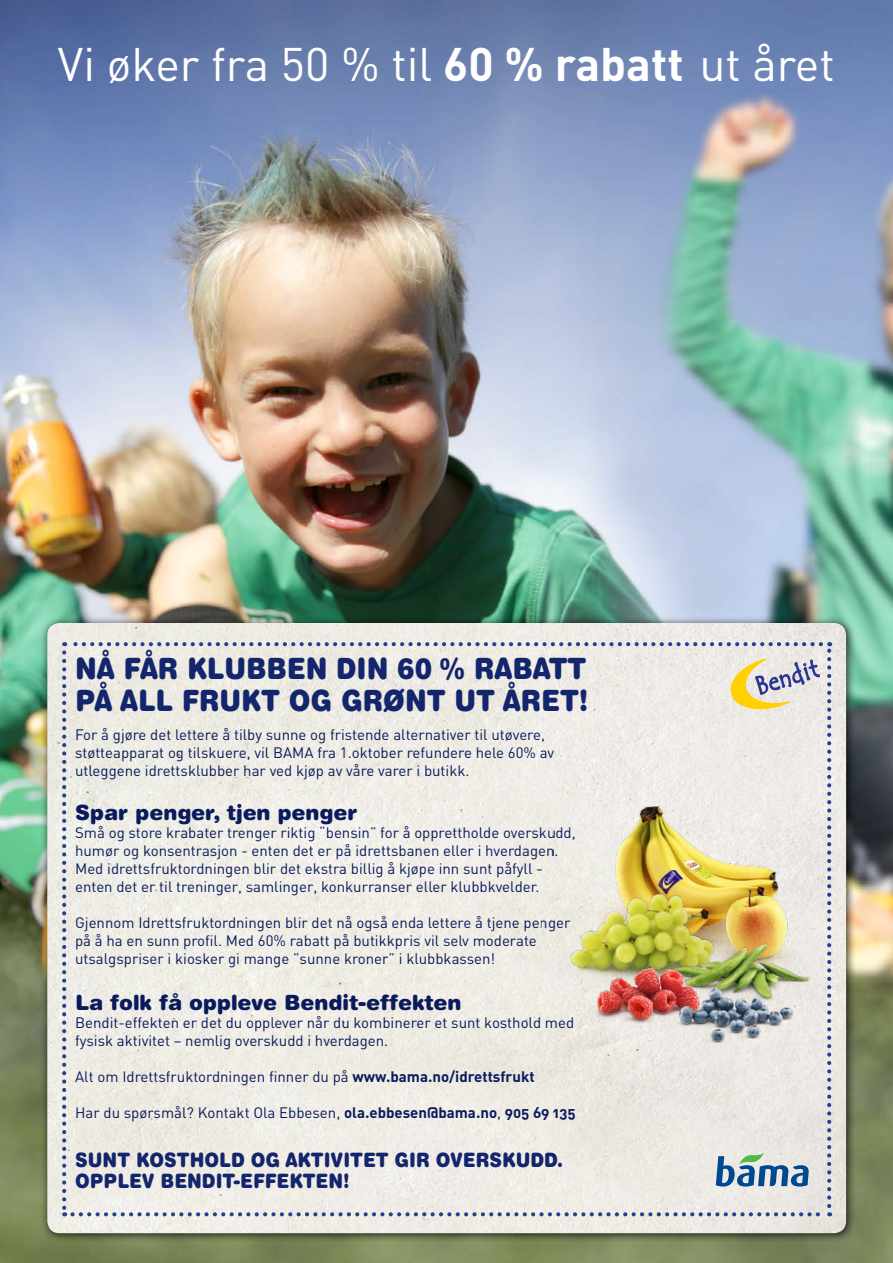
<style>
.page{position:relative;width:893px;height:1263px;background:#fff}
.page>*{position:absolute;margin:0;border:0;box-sizing:border-box;transform-origin:0 0}
.t1{font:46.5px "DIN";color:#fff}
.t2{font:900 29.4px/32.7px "Helvetica Rounded LT Std";color:#13256d;scale:.89 1}
.t3{font:900 21px "Helvetica Rounded LT Std";color:#0a1a5d}
.t4{font:900 19.95px/21px "Helvetica Rounded LT Std";color:#13256d;scale:.89 1}
.t5{font:15px/18px "DIN";color:#0a1a5d}
.s1{font-weight:700}
.s2{font-family:"DIN Bold Alternate"}
</style>
<div class="page">
<img style="left:0;top:0;width:893px;height:1263px">
<div style="left:41px;top:616px;width:815px;height:627px;background:#000;opacity:.75"></div>
<img style="left:47px;top:623px;width:799px;height:610px">
<img style="left:831px;top:876px;width:8px;height:113px">
<svg style="left:62px;top:642px;width:769px;height:574px;background:#e8e5d9"></svg>
<h1 class="t1" style="left:58px;top:35px;width:779px">Vi øker fra 50 % til <span class="s1">60 % rabatt</span> ut året</h1>
<h2 class="t2" style="left:75px;top:651px;width:578px">NÅ FÅR KLUBB EN DIN 60 % RABATT<br>PÅ ALL FRUKT OG GRØNT UT ÅRET!</h2>
<p class="t5" style="left:75px;top:726px;width:481px">For å gjøre det lettere å tilby sunne og fristende alternativer til utøvere, støtteapparat og tilskuere, vil BAMA fra 1.oktober refundere hele 60% av utleggene idrettsklubber har ved kjøp av våre varer i butikk.</p>
<h3 class="t3" style="left:75px;top:799px;width:284px">SPAR PENGER, TJEN PENGER</h3>
<p class="t5" style="left:75px;top:823px;width:502px">Små og store krabater trenger riktig “bensin” for å opprettholde overskudd, humør og konsentrasjon - enten det er på idrettsbanen eller i hverdagen.<br>Med idrettsfruktordningen blir det ekstra billig å kjøpe inn sunt påfyll - enten det er til treninger, samlinger, konkurranser eller klubbkvelder.</p>
<p class="t5" style="left:75px;top:913px;width:497px">Gjennom Idrettsfruktordningen blir det nå også enda lettere å tjene penger på å ha en sunn profil. Med 60% rabatt på butikkpris vil selv moderate utsalgspriser i kiosker gi mange ”sunne kroner” i klubbkassen!</p>
<h3 class="t3" style="left:75px;top:989px;width:388px">LA FOLK FÅ OPPLEVE BENDIT-EFFEKTEN</h3>
<p class="t5" style="left:75px;top:1014px;width:501px">Bendit-effekten er det du opplever når du kombinerer et sunt kosthold med fysisk aktivitet – nemlig overskudd i hverdagen.</p>
<p class="t5" style="left:75px;top:1068px;width:461px">Alt om Idrettsfruktordningen finner du på <span class="s2">www.bama.no/idrettsfrukt</span></p>
<p class="t5" style="left:75px;top:1104px;width:502px">Har du spørsmål? Kontakt Ola Ebbesen, <span class="s2">ola.ebbesen@bama.no</span>, <span class="s2">905 69 135</span></p>
<h3 class="t4" style="left:75px;top:1149px;width:550px">SUNT KOSTHOLD OG AKTIVITET GIR OVERSKUDD.<br>OPPLEV BENDIT-EFFEKTEN!</h3>
</div>
